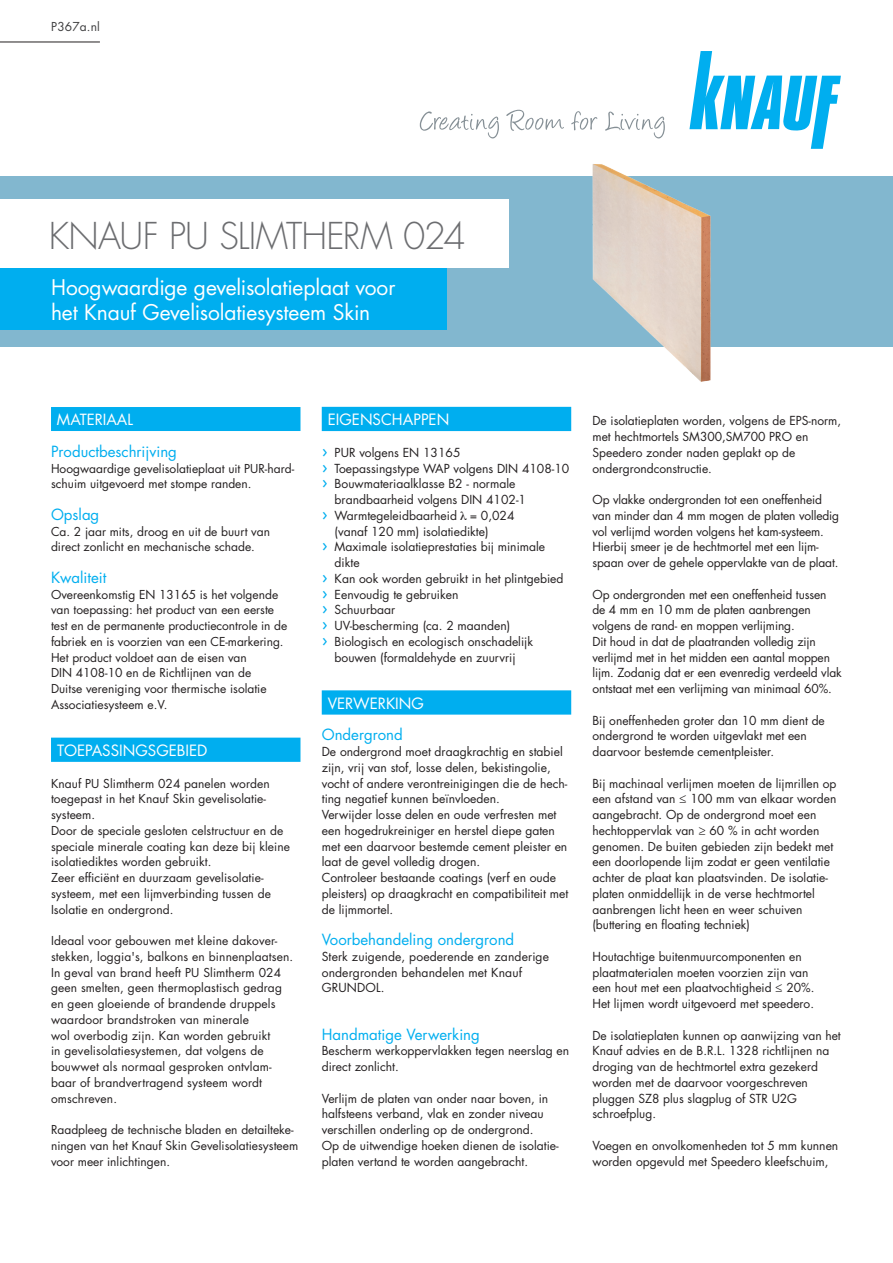
<style>
.page{position:relative;width:893px;height:1263px;background:#fff}
.page>*{position:absolute;margin:0;border:0;box-sizing:border-box;transform-origin:0 0}
.t1{font:300 36px "Futura Std";letter-spacing:-.025em;color:#6c6d70}
.t2{font:21px/25.2px "Futura Std";letter-spacing:-.005em;color:#fff}
.t3{font:15.15px "Futura Std";color:#fff}
.t4{font:15px "Futura Std";color:#00aeef}
.t5{font:15px "Futura Std";color:#fff}
.t6{font:12.15px/15.8px "Futura Std";color:#231f20}
.t7{font:12px/15.8px "Futura Std";letter-spacing:.005em;color:#231f20}
.t8{font:12px "Futura Std";letter-spacing:.01em;color:#3e3e3f}
.s1{font-size:18px;color:#00aeef}
</style>
<div class="page">
<div style="left:0;top:176px;width:893px;height:171px;background:#82b7cf"></div>
<svg style="left:689px;top:51px;width:152px;height:98px"></svg>
<svg style="left:420px;top:111px;width:79px;height:27px"></svg>
<svg style="left:506px;top:110px;width:58px;height:21px"></svg>
<svg style="left:571px;top:111px;width:26px;height:19px"></svg>
<svg style="left:605px;top:112px;width:60px;height:26px"></svg>
<div style="left:0;top:268px;width:446px;height:62px;background:#00aeef"></div>
<hr style="left:0;top:42px;width:100px;height:1px;background:#231f20">
<div style="left:0;top:200px;width:508px;height:68px;background:#fff"></div>
<div style="left:51px;top:407px;width:249px;height:24px;background:#00aeef"></div>
<div style="left:51px;top:738px;width:249px;height:24px;background:#00aeef"></div>
<div style="left:322px;top:407px;width:249px;height:24px;background:#00aeef"></div>
<div style="left:322px;top:690px;width:249px;height:25px;background:#00aeef"></div>
<img style="left:592px;top:164px;width:119px;height:218px">
<p class="t8" style="left:51px;top:19px;width:50px">P367a.nl</p>
<h1 class="t1" style="left:49px;top:214px;width:419px">KNAUF PU SLIMTHERM 024</h1>
<h2 class="t2" style="left:51px;top:275px;width:346px">Hoogwaardige gevelisolatieplaat voor het Knauf Gevelisolatiesysteem Skin</h2>
<p class="t5" style="left:57px;top:410px;width:78px">MATERIAAL</p>
<p class="t4" style="left:51px;top:442px;width:127px">Productbeschrijving</p>
<p class="t7" style="left:51px;top:460px;width:245px">Hoogwaardige gevelisolatieplaat uit PUR-hard&shy;schuim uitgevoerd met stompe randen.</p>
<p class="t4" style="left:51px;top:505px;width:50px">Opslag</p>
<p class="t7" style="left:51px;top:523px;width:221px">Ca. 2 jaar mits, droog en uit de buurt van direct zonlicht en mechanische schade.</p>
<p class="t4" style="left:51px;top:568px;width:57px">Kwaliteit</p>
<p class="t7" style="left:51px;top:586px;width:238px">Overeenkomstig EN 13165 is het volgende van toepassing: het product van een eerste test en de permanente productiecontrole in de fabriek en is voorzien van een CE-markering.<br>Het product voldoet aan de eisen van<br>DIN 4108-10 en de Richtlijnen van de<br>Duitse vereniging voor thermische isolatie Associatiesysteem e.V.</p>
<p class="t3" style="left:57px;top:741px;width:152px">TOEPASSINGSGEBIED</p>
<p class="t7" style="left:51px;top:775px;width:241px">Knauf PU Slimtherm 024 panelen worden toegepast in het Knauf Skin gevelisolatie&shy;systeem.<br>Door de speciale gesloten celstructuur en de speciale minerale coating kan deze bij kleine isolatiediktes worden gebruikt.<br>Zeer efficiënt en duurzaam gevelisolatie&shy;systeem, met een lijmverbinding tussen de Isolatie en ondergrond.</p>
<p class="t7" style="left:51px;top:933px;width:244px">Ideaal voor gebouwen met kleine dakover&shy;stekken, loggia's, balkons en binnenplaatsen.<br>In geval van brand heeft PU Slimtherm 024 geen smelten, geen thermoplastisch gedrag en geen gloeiende of brandende druppels waardoor brandstroken van minerale<br>wol overbodig zijn. Kan worden gebruikt<br>in gevelisolatiesystemen, dat volgens de bouwwet als normaal gesproken ontvlam&shy;baar of brandvertragend systeem wordt omschreven.</p>
<p class="t7" style="left:51px;top:1122px;width:249px">Raadpleeg de technische bladen en detailteke&shy;ningen van het Knauf Skin Gevelisolatiesysteem voor meer inlichtingen.</p>
<p class="t3" style="left:328px;top:410px;width:123px">EIGENSCHAPPEN</p>
<p class="t6" style="left:322px;top:445px;width:140px"><span class="s1">›</span> PUR volgens EN 13165</p>
<p class="t6" style="left:322px;top:460px;width:249px"><span class="s1">›</span> Toepassingstype WAP volgens DIN 4108-10</p>
<p class="t6" style="left:322px;top:476px;width:195px"><span class="s1">›</span> Bouwmateriaalklasse B2 - normale</p>
<p class="t6" style="left:335px;top:492px;width:193px">brandbaarheid volgens DIN 4102-1</p>
<p class="t6" style="left:322px;top:508px;width:194px"><span class="s1">›</span> Warmtegeleidbaarheid = 0,024</p>
<p class="t6" style="left:335px;top:523px;width:155px">(vanaf 120 mm) isolatiedikte)</p>
<p class="t6" style="left:322px;top:539px;width:225px"><span class="s1">›</span> Maximale isolatieprestaties bij minimale</p>
<p class="t6" style="left:335px;top:555px;width:27px">dikte</p>
<p class="t6" style="left:322px;top:571px;width:243px"><span class="s1">›</span> Kan ook worden gebruikt in het plintgebied</p>
<p class="t6" style="left:322px;top:586px;width:138px"><span class="s1">›</span> Eenvoudig te gebruiken</p>
<p class="t6" style="left:322px;top:602px;width:75px"><span class="s1">›</span> Schuurbaar</p>
<p class="t6" style="left:322px;top:618px;width:190px"><span class="s1">›</span> UV-bescherming (ca. 2 maanden)</p>
<p class="t6" style="left:322px;top:634px;width:213px"><span class="s1">›</span> Biologisch en ecologisch onschadelijk</p>
<p class="t6" style="left:335px;top:649px;width:182px">bouwen (formaldehyde en zuurvrij</p>
<p class="t3" style="left:328px;top:694px;width:98px">VERWERKING</p>
<p class="t4" style="left:322px;top:725px;width:83px">Ondergrond</p>
<p class="t6" style="left:322px;top:744px;width:248px">De ondergrond moet draagkrachtig en stabiel zijn, vrij van stof, losse delen, bekistingolie, vocht of andere verontreinigingen die de hech&shy;ting negatief kunnen beïnvloeden.<br>Verwijder losse delen en oude verfresten met een hogedrukreiniger en herstel diepe gaten met een daarvoor bestemde cement pleister en laat de gevel volledig drogen.<br>Controleer bestaande coatings (verf en oude pleisters) op draagkracht en compatibiliteit met de lijmmortel.</p>
<p class="t4" style="left:322px;top:930px;width:194px">Voorbehandeling ondergrond</p>
<p class="t6" style="left:322px;top:949px;width:229px">Sterk zuigende, poederende en zanderige ondergronden behandelen met Knauf<br>GRUNDOL.</p>
<p class="t4" style="left:322px;top:1024px;width:160px">Handmatige Verwerking</p>
<p class="t6" style="left:322px;top:1043px;width:249px">Bescherm werkoppervlakken tegen neerslag en direct zonlicht.</p>
<p class="t6" style="left:322px;top:1090px;width:238px">Verlijm de platen van onder naar boven, in halfsteens verband, vlak en zonder niveau verschillen onderling op de ondergrond.<br>Op de uitwendige hoeken dienen de isolatie&shy;platen vertand te worden aangebracht.</p>
<p class="t6" style="left:592px;top:413px;width:250px">De isolatieplaten worden, volgens de EPS-norm, met hechtmortels SM300,SM700 PRO en Speedero zonder naden geplakt op de ondergrondconstructie.</p>
<p class="t6" style="left:592px;top:492px;width:248px">Op vlakke ondergronden tot een oneffenheid van minder dan 4 mm mogen de platen volledig vol verlijmd worden volgens het kam-systeem.<br>Hierbij smeer je de hechtmortel met een lijm&shy;spaan over de gehele oppervlakte van de plaat.</p>
<p class="t6" style="left:592px;top:586px;width:251px">Op ondergronden met een oneffenheid tussen de 4 mm en 10 mm de platen aanbrengen volgens de rand- en moppen verlijming.<br>Dit houd in dat de plaatranden volledig zijn verlijmd met in het midden een aantal moppen lijm. Zodanig dat er een evenredig verdeeld vlak ontstaat met een verlijming van minimaal 60%.</p>
<p class="t6" style="left:592px;top:712px;width:234px">Bij oneffenheden groter dan 10 mm dient de ondergrond te worden uitgevlakt met een daarvoor bestemde cementpleister.</p>
<p class="t6" style="left:592px;top:775px;width:245px">Bij machinaal verlijmen moeten de lijmrillen op een afstand van ≤ 100 mm van elkaar worden aangebracht. Op de ondergrond moet een hechtoppervlak van ≥ 60 % in acht worden genomen. De buiten gebieden zijn bedekt met een doorlopende lijm zodat er geen ventilatie achter de plaat kan plaatsvinden. De isolatie&shy;platen onmiddellijk in de verse hechtmortel aanbrengen licht heen en weer schuiven (buttering en floating techniek)</p>
<p class="t6" style="left:592px;top:949px;width:224px">Houtachtige buitenmuurcomponenten en plaatmaterialen moeten voorzien zijn van een hout met een plaatvochtigheid ≤ 20%.<br>Het lijmen wordt uitgevoerd met speedero.</p>
<p class="t6" style="left:592px;top:1027px;width:250px">De isolatieplaten kunnen op aanwijzing van het Knauf advies en de B.R.L. 1328 richtlijnen na droging van de hechtmortel extra gezekerd worden met de daarvoor voorgeschreven pluggen SZ8 plus slagplug of STR U2G schroefplug.</p>
<p class="t6" style="left:592px;top:1138px;width:247px">Voegen en onvolkomenheden tot 5 mm kunnen worden opgevuld met Speedero kleefschuim,</p>
</div>
